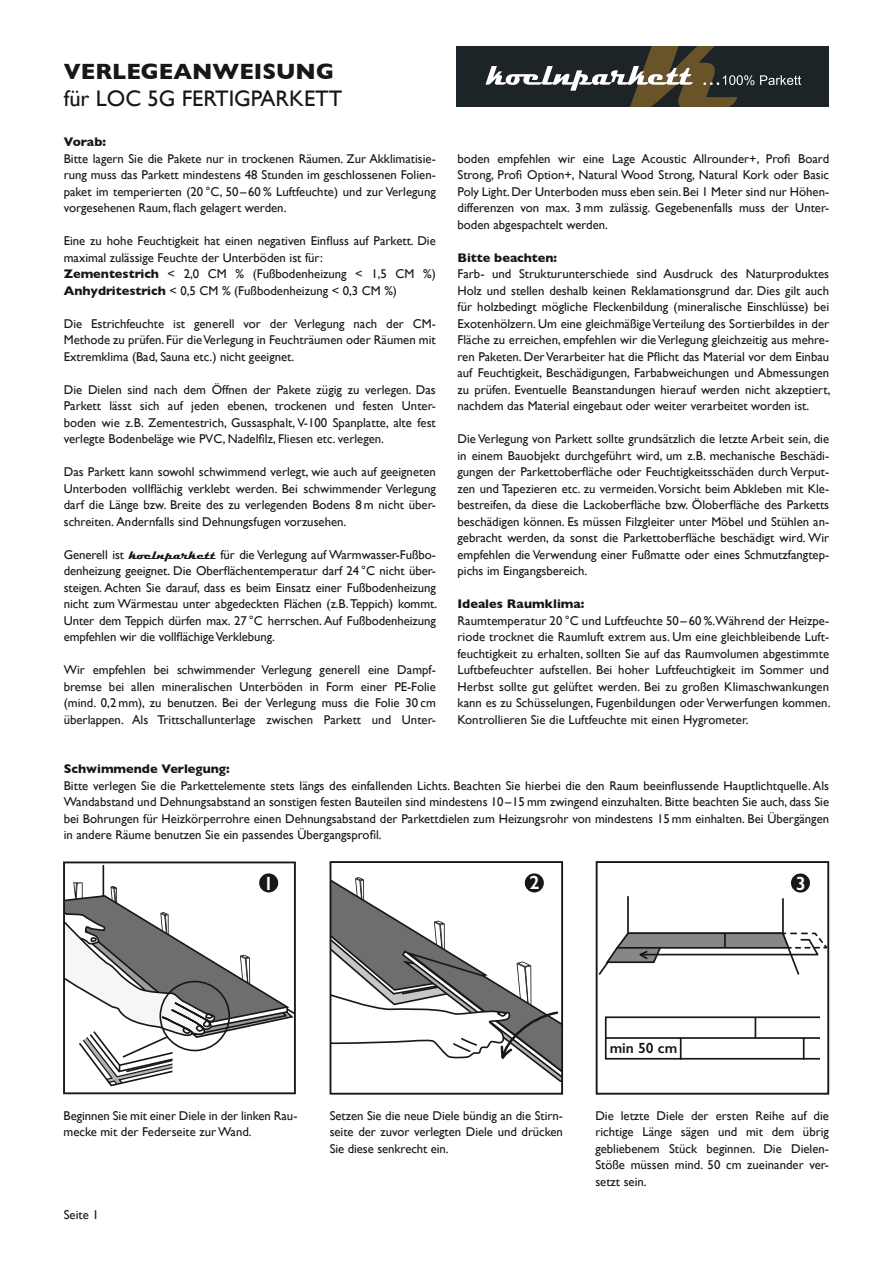
<style>
.page{position:relative;width:893px;height:1263px;background:#fff}
.page>*{position:absolute;margin:0;border:0;box-sizing:border-box;transform-origin:0 0}
.t1{font:22.5px "Gill Sans";color:#181716}
.t2{font:700 22.5px "Gill Sans";color:#181716}
.t3{font:600 19.2px "Gill Sans";color:#fff}
.t4{font:600 14.85px "Gill Sans";color:#181716}
.t5{font:12.75px/16.5px "Gill Sans";color:#181716;text-align:justify}
.t6{font:700 12.75px "Gill Sans";color:#181716}
.s1{font-weight:700}
.s2{font-family:"Magneto";font-weight:700}
</style>
<div class="page">
<hr style="left:103px;top:865px;width:1px;height:35px;background:#181716">
<svg style="left:66px;top:882px;width:227px;height:205px"></svg>
<div style="left:159px;top:981px;width:71px;height:70px;border:2px solid #181716;border-radius:50%"></div>
<div style="left:63px;top:861px;width:233px;height:233px;border:2px solid #181716"></div>
<div style="left:259px;top:873px;width:19px;height:19px;background:#181716;border-radius:50%"></div>
<svg style="left:333px;top:877px;width:227px;height:204px"></svg>
<div style="left:330px;top:861px;width:233px;height:234px;border:2px solid #181716"></div>
<div style="left:525px;top:873px;width:19px;height:19px;background:#181716;border-radius:50%"></div>
<svg style="left:604px;top:1016px;width:216px;height:44px"></svg>
<hr style="left:606px;top:1037px;width:214px;height:2px;background:#181716">
<svg style="left:599px;top:896px;width:227px;height:79px"></svg>
<div style="left:596px;top:861px;width:233px;height:234px;border:2px solid #181716"></div>
<div style="left:791px;top:873px;width:19px;height:19px;background:#181716;border-radius:50%"></div>
<img style="left:456px;top:46px;width:373px;height:60px">
<p class="t2" style="left:64px;top:54px;width:272px">VERLEGEANWEISUNG</p>
<p class="t1" style="left:64px;top:85px;width:280px">für LOC 5G FERTIGPARKETT</p>
<p class="t6" style="left:64px;top:132px;width:44px">Vorab:</p>
<p class="t5" style="left:64px;top:150px;width:374px">Bitte lagern Sie die Pakete nur in trockenen Räumen. Zur Akklimatisie&shy;rung muss das Parkett mindestens 48 Stunden im geschlossenen Folien&shy;paket im temperierten (20 °C, 50 – 60 % Luftfeuchte) und zur Verlegung vorgesehenen Raum, flach gelagert werden.</p>
<p class="t5" style="left:64px;top:233px;width:374px">Eine zu hohe Feuchtigkeit hat einen negativen Einfluss auf Parkett. Die maximal zulässige Feuchte der Unterböden ist für:</p>
<p class="t5" style="left:64px;top:266px;width:374px"><span class="s1">Zementestrich</span> &lt; 2,0 CM % (Fußbodenheizung &lt; 1,5 CM %)<br><span class="s1">Anhydritestrich</span> &lt; 0,5 CM % (Fußbodenheizung &lt; 0,3 CM %)</p>
<p class="t5" style="left:64px;top:315px;width:374px">Die Estrichfeuchte ist generell vor der Verlegung nach der CM-Methode zu prüfen. Für die Verlegung in Feuchträumen oder Räumen mit Extremklima (Bad, Sauna etc.) nicht geeignet.</p>
<p class="t5" style="left:64px;top:381px;width:374px">Die Dielen sind nach dem Öffnen der Pakete zügig zu verlegen. Das Parkett lässt sich auf jeden ebenen, trockenen und festen Unter&shy;boden wie z.B. Zementestrich, Gussasphalt, V-100 Spanplatte, alte fest verlegte Bodenbeläge wie PVC, Nadelfilz, Fliesen etc. verlegen.</p>
<p class="t5" style="left:64px;top:464px;width:374px">Das Parkett kann sowohl schwimmend verlegt, wie auch auf geeigneten Unterboden vollflächig verklebt werden. Bei schwimmender Verlegung darf die Länge bzw. Breite des zu verlegenden Bodens 8 m nicht über&shy;schreiten. Andernfalls sind Dehnungsfugen vorzusehen.</p>
<p class="t5" style="left:64px;top:546px;width:375px">Generell ist <span class="s2">koelnparkett</span> für die Verlegung auf Warmwasser-Fußbo&shy;denheizung geeignet. Die Oberflächentemperatur darf 24 °C nicht über&shy;steigen. Achten Sie darauf, dass es beim Einsatz einer Fußbodenheizung nicht zum Wärmestau unter abgedeckten Flächen (z.B. Teppich) kommt.<br>Unter dem Teppich dürfen max. 27 °C herrschen. Auf Fußbodenheizung empfehlen wir die vollflächige Verklebung.</p>
<p class="t5" style="left:64px;top:662px;width:374px">Wir empfehlen bei schwimmender Verlegung generell eine Dampf&shy;bremse bei allen mineralischen Unterböden in Form einer PE-Folie (mind. 0,2 mm), zu benutzen. Bei der Verlegung muss die Folie 30 cm überlappen. Als Trittschallunterlage zwischen Parkett und Unter-</p>
<p class="t5" style="left:457px;top:150px;width:373px">boden empfehlen wir eine Lage Acoustic Allrounder+, Profi Board Strong, Profi Option+, Natural Wood Strong, Natural Kork oder Basic Poly Light. Der Unterboden muss eben sein. Bei 1 Meter sind nur Höhen&shy;differenzen von max. 3 mm zulässig. Gegebenenfalls muss der Unter&shy;boden abgespachtelt werden.</p>
<p class="t6" style="left:457px;top:247px;width:101px">Bitte beachten:</p>
<p class="t5" style="left:457px;top:266px;width:374px">Farb- und Strukturunterschiede sind Ausdruck des Naturproduktes Holz und stellen deshalb keinen Reklamationsgrund dar. Dies gilt auch für holzbedingt mögliche Fleckenbildung (mineralische Einschlüsse) bei Exotenhölzern. Um eine gleichmäßige Verteilung des Sortierbildes in der Fläche zu erreichen, empfehlen wir die Verlegung gleichzeitig aus mehre&shy;ren Paketen. Der Verarbeiter hat die Pflicht das Material vor dem Einbau auf Feuchtigkeit, Beschädigungen, Farbabweichungen und Abmessungen zu prüfen. Eventuelle Beanstandungen hierauf werden nicht akzeptiert, nachdem das Material eingebaut oder weiter verarbeitet worden ist.</p>
<p class="t5" style="left:457px;top:431px;width:373px">Die Verlegung von Parkett sollte grundsätzlich die letzte Arbeit sein, die in einem Bauobjekt durchgeführt wird, um z.B. mechanische Beschädi&shy;gungen der Parkettoberfläche oder Feuchtigkeitsschäden durch Verput&shy;zen und Tapezieren etc. zu vermeiden. Vorsicht beim Abkleben mit Kle&shy;bestreifen, da diese die Lackoberfläche bzw. Öloberfläche des Parketts beschädigen können. Es müssen Filzgleiter unter Möbel und Stühlen an&shy;gebracht werden, da sonst die Parkettoberfläche beschädigt wird. Wir empfehlen die Verwendung einer Fußmatte oder eines Schmutzfangtep&shy;pichs im Eingangsbereich.</p>
<p class="t6" style="left:457px;top:594px;width:128px">Ideales Raumklima:</p>
<p class="t5" style="left:457px;top:612px;width:374px">Raumtemperatur 20 °C und Luftfeuchte 50 – 60 %.Während der Heizpe&shy;riode trocknet die Raumluft extrem aus. Um eine gleichbleibende Luft&shy;feuchtigkeit zu erhalten, sollten Sie auf das Raumvolumen abgestimmte Luftbefeuchter aufstellen. Bei hoher Luftfeuchtigkeit im Sommer und Herbst sollte gut gelüftet werden. Bei zu großen Klimaschwankungen kann es zu Schüsselungen, Fugenbildungen oder Verwerfungen kommen.<br>Kontrollieren Sie die Luftfeuchte mit einen Hygrometer.</p>
<p class="t6" style="left:64px;top:759px;width:167px">Schwimmende Verlegung:</p>
<p class="t5" style="left:64px;top:777px;width:767px">Bitte verlegen Sie die Parkettelemente stets längs des einfallenden Lichts. Beachten Sie hierbei die den Raum beeinflussende Hauptlichtquelle. Als Wandabstand und Dehnungsabstand an sonstigen festen Bauteilen sind mindestens 10 –15 mm zwingend einzuhalten. Bitte beachten Sie auch, dass Sie bei Bohrungen für Heizkörperrohre einen Dehnungsabstand der Parkettdielen zum Heizungsrohr von mindestens 15 mm einhalten. Bei Übergängen in andere Räume benutzen Sie ein passendes Übergangsprofil.</p>
<p class="t3" style="left:263px;top:872px;width:12px">1</p>
<p class="t3" style="left:530px;top:871px;width:12px">2</p>
<p class="t3" style="left:796px;top:871px;width:12px">3</p>
<p class="t5" style="left:64px;top:1107px;width:235px">Beginnen Sie mit einer Diele in der linken Rau&shy;mecke mit der Federseite zur Wand.</p>
<p class="t5" style="left:64px;top:1206px;width:37px">Seite 1</p>
<p class="t4" style="left:610px;top:1039px;width:69px">min 50 cm</p>
<p class="t5" style="left:330px;top:1107px;width:235px">Setzen Sie die neue Diele bündig an die Stirn&shy;seite der zuvor verlegten Diele und drücken Sie diese senkrecht ein.</p>
<p class="t5" style="left:595px;top:1107px;width:235px">Die letzte Diele der ersten Reihe auf die richtige Länge sägen und mit dem übrig gebliebenem Stück beginnen. Die Dielen-Stöße müssen mind. 50 cm zueinander ver&shy;setzt sein.</p>
</div>
